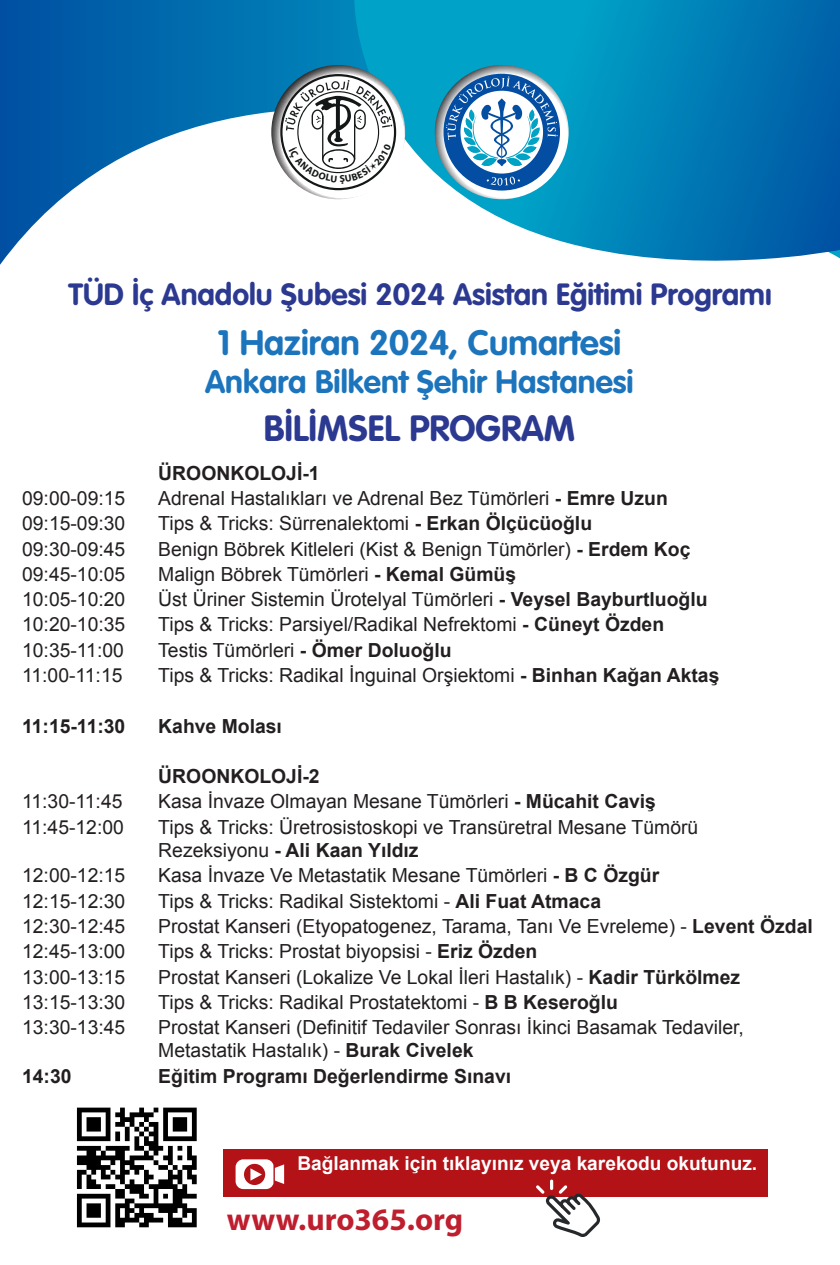
<style>
.page{position:relative;width:840px;height:1265px;background:#fff}
.page>*{position:absolute;margin:0;border:0;box-sizing:border-box;transform-origin:0 0}
.t1{font:36px "VAG Rounded Bold Tr";color:#2b3990}
.t2{font:34.8px "VAG Rounded Bold Tr";color:#1c75bc}
.t3{font:32px "VAG Rounded Bold Tr";color:#1c75bc}
.t4{font:700 31.4px "Myriad Pro";color:#be1e2d}
.t5{font:30.2px "VAG Rounded Bold Tr";color:#2b3990}
.t6{font:19.4px/23.2px "Arial";color:#231f20}
.t7{font:700 19.4px "Arial";color:#231f20}
.t8{font:700 19px "Arial";color:#fff}
.s1{font-weight:700}
</style>
<div class="page">
<svg style="left:0;top:0;width:354px;height:265px"></svg>
<svg style="left:354px;top:0;width:485px;height:261px;background:#2293c2"></svg>
<svg style="left:434px;top:65px;width:134px;height:134px"></svg>
<div style="left:443px;top:74px;width:116px;height:116px;background:#034ea2;border-radius:50%"></div>
<svg style="left:486px;top:176px;width:34px;height:9px"></svg>
<svg style="left:446px;top:76px;width:111px;height:94px"></svg>
<svg style="left:271px;top:65px;width:134px;height:134px"></svg>
<div style="left:223px;top:1149px;width:544px;height:48px;background:#b31217"></div>
<svg style="left:549px;top:1179px;width:4px;height:10px"></svg>
<svg style="left:536px;top:1185px;width:64px;height:51px"></svg>
<svg style="left:235px;top:1159px;width:49px;height:29px"></svg>
<svg style="left:77px;top:1107px;width:119px;height:120px"></svg>
<svg style="left:280px;top:74px;width:116px;height:116px"></svg>
<h3 class="t5" style="left:68px;top:276px;width:704px">TÜD İç Anadolu Şubesi 2024 Asistan Eğitimi Programı</h3>
<h2 class="t2" style="left:217px;top:322px;width:405px">1 Haziran 2024, Cumartesi</h2>
<h3 class="t3" style="left:205px;top:363px;width:430px">Ankara Bilkent Şehir Hastanesi</h3>
<h1 class="t1" style="left:264px;top:407px;width:312px">BİLİMSEL PROGRAM</h1>
<p class="t7" style="left:158px;top:460px;width:163px">ÜROONKOLOJİ-1</p>
<p class="t6" style="left:22px;top:486px;width:105px">09:00-09:15</p>
<p class="t6" style="left:158px;top:486px;width:510px">Adrenal Hastalıkları ve Adrenal Bez Tümörleri <span class="s1">- Emre Uzun</span></p>
<p class="t6" style="left:22px;top:512px;width:105px">09:15-09:30</p>
<p class="t6" style="left:158px;top:512px;width:435px">Tips &amp; Tricks: Sürrenalektomi <span class="s1">- Erkan Ölçücüoğlu</span></p>
<p class="t6" style="left:22px;top:537px;width:105px">09:30-09:45</p>
<p class="t6" style="left:158px;top:537px;width:533px">Benign Böbrek Kitleleri (Kist &amp; Benign Tümörler) <span class="s1">- Erdem Koç</span></p>
<p class="t6" style="left:22px;top:562px;width:105px">09:45-10:05</p>
<p class="t6" style="left:158px;top:562px;width:359px">Malign Böbrek Tümörleri <span class="s1">- Kemal Gümüş</span></p>
<p class="t6" style="left:22px;top:588px;width:105px">10:05-10:20</p>
<p class="t6" style="left:158px;top:588px;width:550px">Üst Üriner Sistemin Ürotelyal Tümörleri <span class="s1">- Veysel Bayburtluoğlu</span></p>
<p class="t6" style="left:22px;top:613px;width:105px">10:20-10:35</p>
<p class="t6" style="left:158px;top:613px;width:507px">Tips &amp; Tricks: Parsiyel/Radikal Nefrektomi <span class="s1">- Cüneyt Özden</span></p>
<p class="t6" style="left:22px;top:638px;width:103px">10:35-11:00</p>
<p class="t6" style="left:158px;top:638px;width:294px">Testis Tümörleri <span class="s1">- Ömer Doluoğlu</span></p>
<p class="t6" style="left:22px;top:663px;width:102px">11:00-11:15</p>
<p class="t6" style="left:158px;top:663px;width:562px">Tips &amp; Tricks: Radikal İnguinal Orşiektomi <span class="s1">- Binhan Kağan Aktaş</span></p>
<p class="t7" style="left:22px;top:713px;width:105px">11:15-11:30</p>
<p class="t7" style="left:158px;top:713px;width:125px">Kahve Molası</p>
<p class="t7" style="left:158px;top:763px;width:163px">ÜROONKOLOJİ-2</p>
<p class="t6" style="left:22px;top:790px;width:102px">11:30-11:45</p>
<p class="t6" style="left:158px;top:790px;width:499px">Kasa İnvaze Olmayan Mesane Tümörleri <span class="s1">- Mücahit Caviş</span></p>
<p class="t6" style="left:22px;top:815px;width:103px">11:45-12:00</p>
<p class="t6" style="left:158px;top:815px;width:541px">Tips &amp; Tricks: Üretrosistoskopi ve Transüretral Mesane Tümörü<br>Rezeksiyonu <span class="s1">- Ali Kaan Yıldız</span></p>
<p class="t6" style="left:22px;top:864px;width:105px">12:00-12:15</p>
<p class="t6" style="left:158px;top:864px;width:502px">Kasa İnvaze Ve Metastatik Mesane Tümörleri <span class="s1">- B C Özgür</span></p>
<p class="t6" style="left:22px;top:889px;width:105px">12:15-12:30</p>
<p class="t6" style="left:158px;top:889px;width:444px">Tips &amp; Tricks: Radikal Sistektomi - <span class="s1">Ali Fuat Atmaca</span></p>
<p class="t6" style="left:22px;top:914px;width:105px">12:30-12:45</p>
<p class="t6" style="left:158px;top:914px;width:655px">Prostat Kanseri (Etyopatogenez, Tarama, Tanı Ve Evreleme) - <span class="s1">Levent Özdal</span></p>
<p class="t6" style="left:22px;top:940px;width:105px">12:45-13:00</p>
<p class="t6" style="left:158px;top:940px;width:380px">Tips &amp; Tricks: Prostat biyopsisi - <span class="s1">Eriz Özden</span></p>
<p class="t6" style="left:22px;top:965px;width:105px">13:00-13:15</p>
<p class="t6" style="left:158px;top:965px;width:583px">Prostat Kanseri (Lokalize Ve Lokal İleri Hastalık) - <span class="s1">Kadir Türkölmez</span></p>
<p class="t6" style="left:22px;top:990px;width:105px">13:15-13:30</p>
<p class="t6" style="left:158px;top:990px;width:461px">Tips &amp; Tricks: Radikal Prostatektomi - <span class="s1">B B Keseroğlu</span></p>
<p class="t6" style="left:22px;top:1015px;width:105px">13:30-13:45</p>
<p class="t6" style="left:158px;top:1015px;width:586px">Prostat Kanseri (Definitif Tedaviler Sonrası İkinci Basamak Tedaviler,<br>Metastatik Hastalık) - <span class="s1">Burak Civelek</span></p>
<p class="t7" style="left:22px;top:1063px;width:51px">14:30</p>
<p class="t7" style="left:158px;top:1063px;width:354px">Eğitim Programı Değerlendirme Sınavı</p>
<p class="t8" style="left:297px;top:1150px;width:461px">Bağlanmak için tıklayınız veya karekodu okutunuz.</p>
<h3 class="t4" style="left:227px;top:1199px;width:237px">www.uro365.org</h3>
</div>
